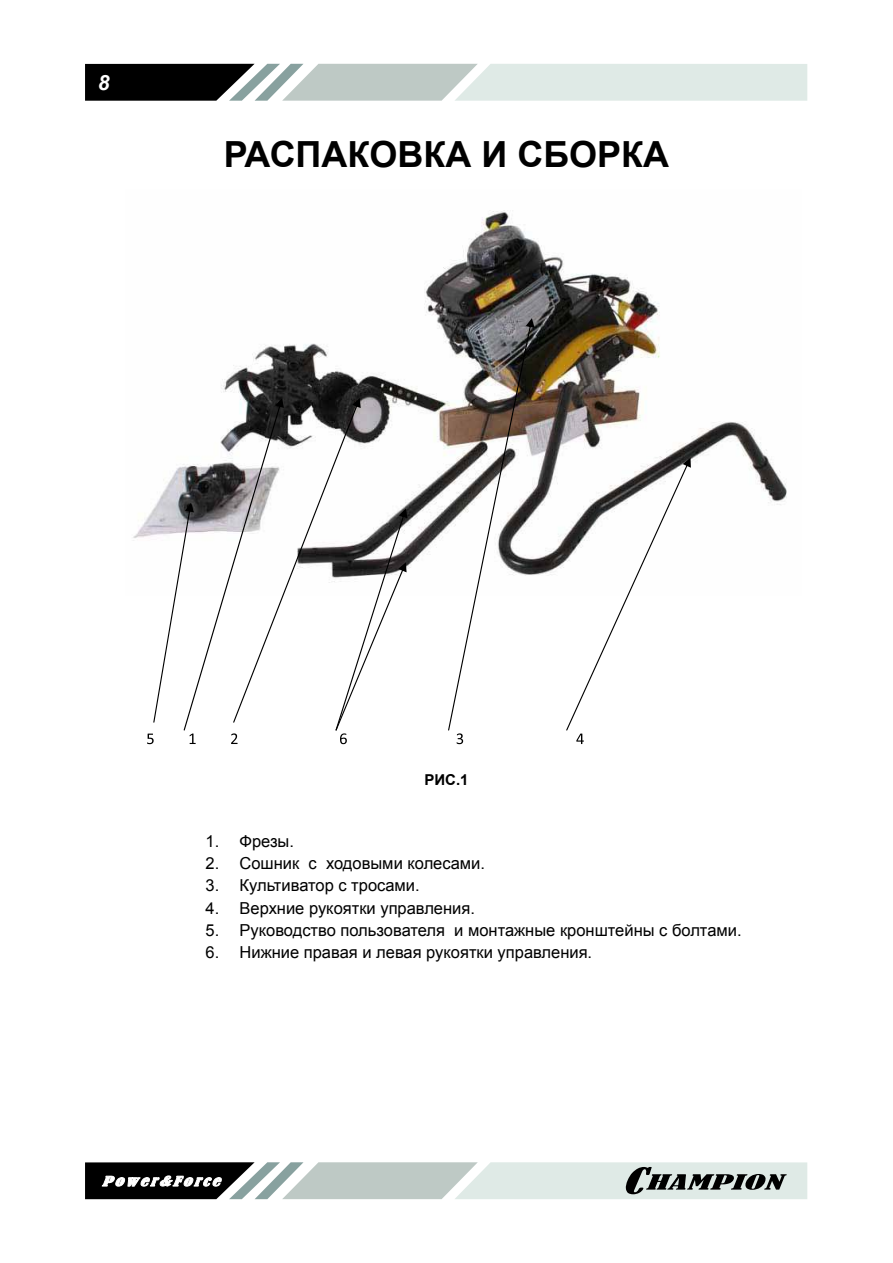
<style>
.page{position:relative;width:893px;height:1263px;background:#fff}
.page>*{position:absolute;margin:0;border:0;box-sizing:border-box;transform-origin:0 0}
.t1{font:700 36px "Arial";color:#000}
.t2{font:italic 700 21px "Arial";color:#fff}
.t3{font:16.5px "Arial";color:#000}
.t4{font:700 15px "Arial";color:#000}
</style>
<div class="page">
<svg style="left:85px;top:64px;width:722px;height:37px;background:#a9b1ae"></svg>
<svg style="left:85px;top:1162px;width:722px;height:37px;background:#a2aaa7"></svg>
<img style="left:133px;top:210px;width:654px;height:365px">
<svg style="left:448px;top:318px;width:86px;height:426px"></svg>
<svg style="left:566px;top:458px;width:125px;height:286px"></svg>
<svg style="left:147px;top:398px;width:260px;height:346px"></svg>
<p class="t2" style="left:98px;top:70px;width:13px">8</p>
<h1 class="t1" style="left:224px;top:130px;width:447px">РАСпАКОвКА И СБОРКА</h1>
<p class="t4" style="left:424px;top:770px;width:46px">РИС.1</p>
<p class="t3" style="left:206px;top:830px;width:90px">1. Фрезы.</p>
<p class="t3" style="left:206px;top:852px;width:281px">2. сошник с ходовыми колесами.</p>
<p class="t3" style="left:206px;top:875px;width:216px">3. культиватор с тросами.</p>
<p class="t3" style="left:206px;top:897px;width:271px">4. Верхние рукоятки управления.</p>
<p class="t3" style="left:206px;top:919px;width:538px">5. руководство пользователя и монтажные кронштейны с болтами.</p>
<p class="t3" style="left:206px;top:942px;width:388px">6. нижние правая и левая рукоятки управления.</p>
</div>
